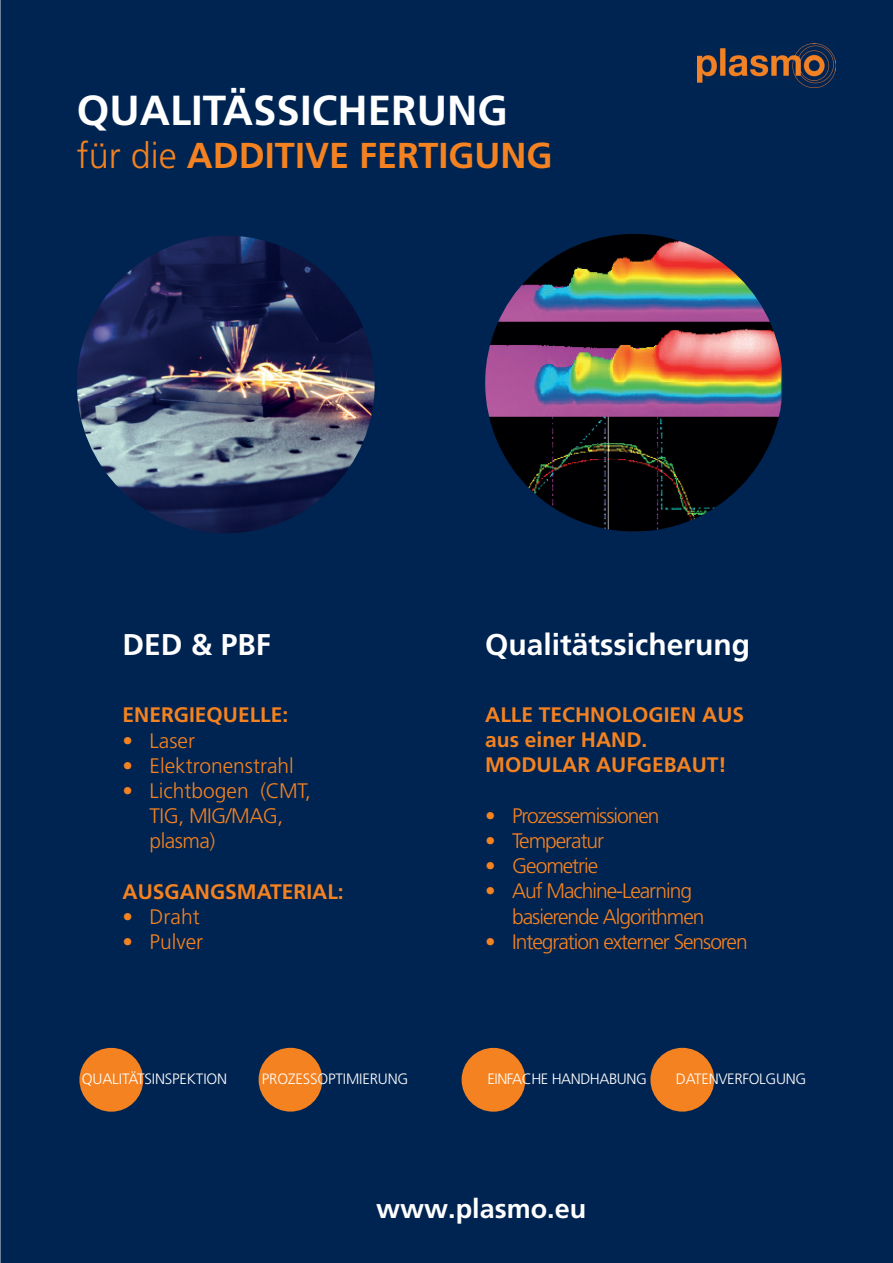
<style>
.page{position:relative;width:893px;height:1263px;background:#fff}
.page>*{position:absolute;margin:0;border:0;box-sizing:border-box;transform-origin:0 0}
.t1{font:700 42px "Frutiger LT Pro";color:#fff}
.t2{font:700 36px "Frutiger LT Pro";color:#f58220}
.t3{font:700 30px "Frutiger LT Pro";color:#fff}
.t4{font:700 27px "Frutiger LT Pro";color:#fff}
.t5{font:300 21px/25.2px "Frutiger LT Pro";letter-spacing:-.05em;color:#f58220}
.t6{font:700 21px/25.2px "Frutiger LT Pro";color:#f58220}
.t7{font:300 21px/25.2px "Frutiger LT Pro";letter-spacing:-.025em;color:#f58220}
.t8{font:300 21px "Frutiger LT Pro";color:#f58220}
.t9{font:300 15px "Frutiger LT Pro";letter-spacing:-.01em;color:#fff}
.t10{font:300 15px "Frutiger LT Pro";letter-spacing:-.03em;color:#fff}
.s1{font-weight:300}
</style>
<div class="page">
<div style="left:1px;top:1px;width:891px;height:1261px;background:#002451"></div>
<img style="left:698px;top:43px;width:137px;height:45px">
<img style="left:77px;top:236px;width:298px;height:297px;border-radius:149px">
<img style="left:485px;top:234px;width:298px;height:297px;border-radius:149px">
<div style="left:79px;top:1048px;width:64px;height:64px;background:#f58220;border-radius:50%"></div>
<div style="left:259px;top:1048px;width:63px;height:63px;background:#f58220;border-radius:50%"></div>
<div style="left:650px;top:1048px;width:64px;height:63px;background:#f58220;border-radius:50%"></div>
<div style="left:462px;top:1048px;width:63px;height:64px;background:#f58220;border-radius:50%"></div>
<h1 class="t1" style="left:77px;top:86px;width:432px">QUALITÄSSICHERUNG</h1>
<h2 class="t2" style="left:77px;top:135px;width:477px"><span class="s1">für die</span> ADDITIVE FERTIGUNG</h2>
<h3 class="t3" style="left:123px;top:627px;width:150px">DED &amp; PBF</h3>
<p class="t6" style="left:123px;top:702px;width:167px">ENERGIEQUELLE:</p>
<p class="t5" style="left:123px;top:728px;width:74px">• Laser</p>
<p class="t8" style="left:123px;top:753px;width:173px">• Elektronenstrahl</p>
<p class="t7" style="left:150px;top:778px;width:163px;text-indent:-27px">• Lichtbogen (CMT,<br>TIG, MIG/MAG, plasma)</p>
<p class="t6" style="left:123px;top:879px;width:223px">AUSGANGSMATERIAL:</p>
<p class="t5" style="left:123px;top:904px;width:79px">• Draht</p>
<p class="t5" style="left:123px;top:929px;width:82px">• Pulver</p>
<h3 class="t3" style="left:485px;top:627px;width:267px">Qualitätssicherung</h3>
<p class="t6" style="left:485px;top:702px;width:261px">ALLE TECHNOLOGIEN AUS aus einer HAND.<br>MODULAR AUFGEBAUT!</p>
<p class="t5" style="left:485px;top:803px;width:176px">• Prozessemissionen</p>
<p class="t5" style="left:485px;top:828px;width:121px">• Temperatur</p>
<p class="t5" style="left:485px;top:853px;width:115px">• Geometrie</p>
<p class="t5" style="left:512px;top:878px;width:194px;text-indent:-27px">• Auf Machine-Learning basierende Algorithmen</p>
<p class="t5" style="left:485px;top:929px;width:264px">• Integration externer Sensoren</p>
<p class="t9" style="left:82px;top:1070px;width:147px">QUALITÄTSINSPEKTION</p>
<p class="t9" style="left:262px;top:1070px;width:148px">PROZESSOPTIMIERUNG</p>
<p class="t10" style="left:487px;top:1070px;width:161px">EINFACHE HANDHABUNG</p>
<p class="t9" style="left:676px;top:1070px;width:132px">DATENVERFOLGUNG</p>
<p class="t4" style="left:376px;top:1192px;width:212px">www.plasmo.eu</p>
</div>
